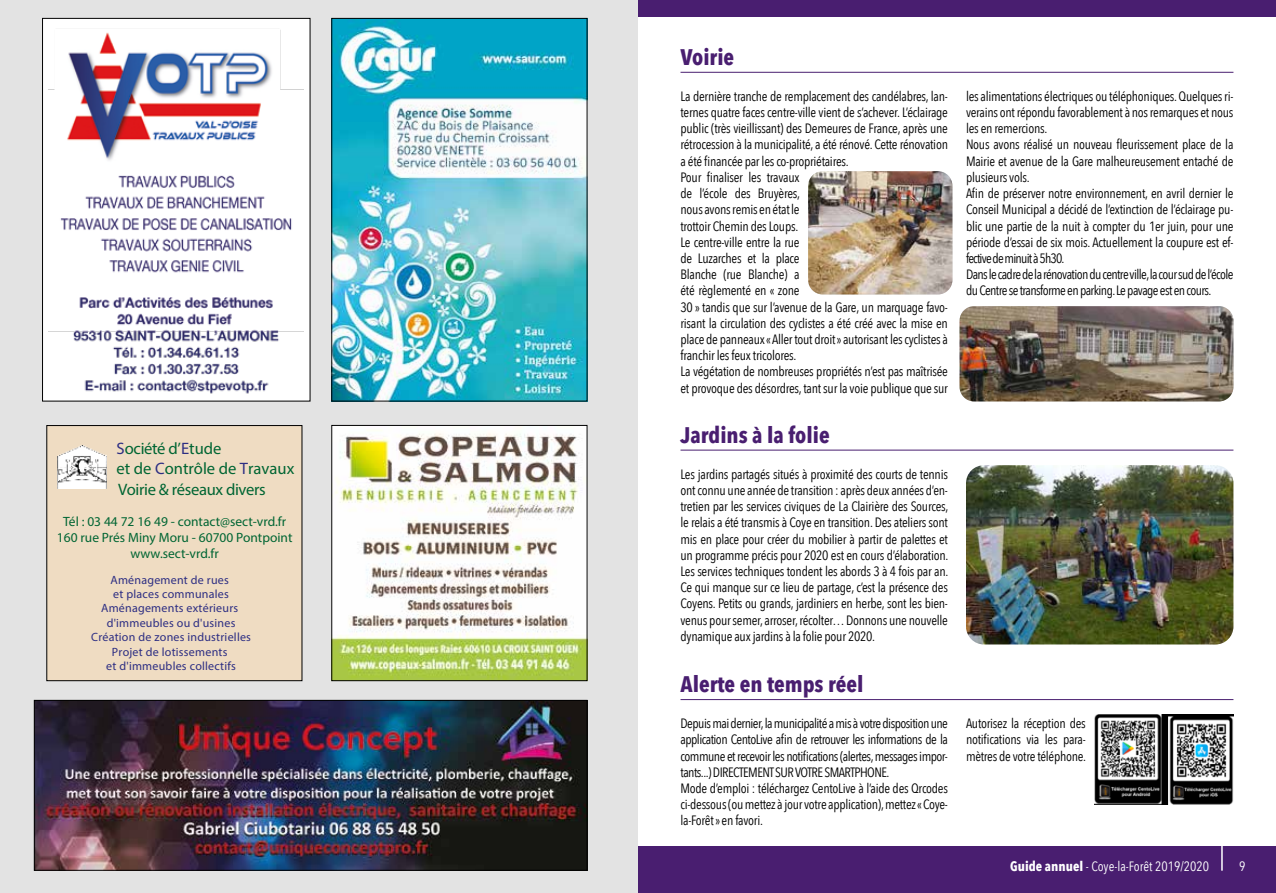
<style>
.page{position:relative;width:1276px;height:893px;background:#fff}
.page>*{position:absolute;margin:0;border:0;box-sizing:border-box;transform-origin:0 0}
.t1{font:700 22.5px "Avenir Next Condensed";color:#491e70}
.t2{font:16.65px/20.5px "Myriad Pro";letter-spacing:-.01em;color:#006533}
.t3{font:13.5px/16.2px "Avenir Next Condensed";letter-spacing:-.02em;color:#000}
.t4{font:13.5px/16.2px "Avenir Next Condensed";letter-spacing:-.04em;color:#000}
.t5{font:13.5px/16.2px "Myriad Pro";color:#006533;text-align:center}
.t6{font:13.5px "Avenir Next Condensed";color:#fff}
.t7{font:12px/14.4px "Myriad Pro";letter-spacing:.02em;color:#2d2e83;text-align:center}
.s1{color:#2d2e83}
.s2{font-weight:700}
</style>
<div class="page">
<div style="left:0;top:846px;width:1276px;height:47px;background:#491e70"></div>
<div style="left:0;top:0;width:1276px;height:17px;background:#491e70"></div>
<svg style="left:1221px;top:846px;width:1px;height:25px"></svg>
<div style="left:0;top:0;width:638px;height:893px;background:#e3e3e3"></div>
<hr style="left:680px;top:72px;width:553px;height:1px;background:#491e70">
<hr style="left:680px;top:450px;width:553px;height:1px;background:#491e70">
<hr style="left:680px;top:699px;width:553px;height:1px;background:#491e70">
<div style="left:43px;top:18px;width:267px;height:383px;background:#fff"></div>
<img style="left:49px;top:30px;width:255px;height:364px">
<div style="left:42px;top:18px;width:268px;height:383px;border:1px solid #000"></div>
<img style="left:333px;top:20px;width:252px;height:379px">
<div style="left:331px;top:18px;width:256px;height:383px;border:1px solid #000"></div>
<img style="left:808px;top:171px;width:144px;height:123px">
<img style="left:959px;top:306px;width:274px;height:95px">
<img style="left:966px;top:465px;width:267px;height:179px">
<img style="left:1094px;top:715px;width:139px;height:89px">
<img style="left:36px;top:702px;width:549px;height:167px">
<div style="left:34px;top:700px;width:553px;height:171px;border:1px solid #000"></div>
<img style="left:333px;top:427px;width:252px;height:252px">
<div style="left:331px;top:425px;width:256px;height:256px;border:1px solid #000"></div>
<div style="left:47px;top:426px;width:255px;height:255px;background:#efdcc2"></div>
<img style="left:57px;top:446px;width:49px;height:42px">
<div style="left:46px;top:425px;width:256px;height:256px;border:1px solid #000"></div>
<p class="t2" style="left:117px;top:438px;width:179px"><span class="s1">S</span>ociété d’<span class="s1">E</span>tude<br>et de <span class="s1">C</span>ontrôle de <span class="s1">T</span>ravaux<br>Voirie &amp; réseaux divers</p>
<p class="t5" style="left:57px;top:513px;width:237px">Tél : 03 44 72 16 49 - contact@sect-vrd.fr<br>160 rue Prés Miny Moru - 60700 Pontpoint www.sect-vrd.fr</p>
<p class="t7" style="left:91px;top:572px;width:161px">Aménagement de rues<br>et places communales<br>Aménagements extérieurs d'immeubles ou d'usines<br>Création de zones industrielles<br>Projet de lotissements<br>et d'immeubles collectifs</p>
<h1 class="t1" style="left:680px;top:43px;width:55px">Voirie</h1>
<p class="t3" style="left:680px;top:87px;width:269px">La dernière tranche de remplacement des candélabres, lan&shy;ternes quatre faces centre-ville vient de s’achever. L’éclairage public (très vieillissant) des Demeures de France, après une rétrocession à la municipalité, a été rénové. Cette rénovation a été financée par les co-propriétaires.<br>Pour finaliser les travaux<br>de l’école des Bruyères,<br>nous avons remis en état le<br>trottoir Chemin des Loups.<br>Le centre-ville entre la rue<br>de Luzarches et la place<br>Blanche (rue Blanche) a<br>été règlementé en « zone<br>30 » tandis que sur l’avenue de la Gare, un marquage favo&shy;risant la circulation des cyclistes a été créé avec la mise en place de panneaux « Aller tout droit » autorisant les cyclistes à franchir les feux tricolores.<br>La végétation de nombreuses propriétés n’est pas maîtrisée et provoque des désordres, tant sur la voie publique que sur</p>
<p class="t3" style="left:966px;top:87px;width:269px">les alimentations électriques ou téléphoniques. Quelques ri&shy;verains ont répondu favorablement à nos remarques et nous les en remercions.<br>Nous avons réalisé un nouveau fleurissement place de la Mairie et avenue de la Gare malheureusement entaché de plusieurs vols.<br>Afin de préserver notre environnement, en avril dernier le Conseil Municipal a décidé de l’extinction de l’éclairage pu&shy;blic une partie de la nuit à compter du 1er juin, pour une période d’essai de six mois. Actuellement la coupure est ef&shy;fective de minuit à 5h30.<br>Dans le cadre de la rénovation du centre ville, la cour sud de l’école du Centre se transforme en parking. Le pavage est en cours.</p>
<h1 class="t1" style="left:680px;top:421px;width:151px">Jardins à la folie</h1>
<p class="t3" style="left:680px;top:465px;width:269px;text-align:justify">Les jardins partagés situés à proximité des courts de tennis ont connu une année de transition : après deux années d’en&shy;tretien par les services civiques de La Clairière des Sources, le relais a été transmis à Coye en transition. Des ateliers sont mis en place pour créer du mobilier à partir de palettes et un programme précis pour 2020 est en cours d’élaboration.<br>Les services techniques tondent les abords 3 à 4 fois par an.<br>Ce qui manque sur ce lieu de partage, c’est la présence des Coyens. Petits ou grands, jardiniers en herbe, sont les bien&shy;venus pour semer, arroser, récolter… Donnons une nouvelle dynamique aux jardins à la folie pour 2020.</p>
<h1 class="t1" style="left:680px;top:671px;width:184px">Alerte en temps réel</h1>
<p class="t4" style="left:680px;top:715px;width:269px">Depuis mai dernier, la municipalité a mis à votre disposition une application CentoLive afin de retrouver les informations de la commune et recevoir les notifications (alertes, messages impor&shy;tants...) DIRECTEMENT SUR VOTRE SMARTPHONE.<br>Mode d’emploi : téléchargez CentoLive à l’aide des Qrcodes ci-dessous (ou mettez à jour votre application), mettez « Coye&shy;la-Forêt » en favori.</p>
<p class="t3" style="left:966px;top:715px;width:122px;text-align:justify">Autorisez la réception des notifications via les para&shy;mètres de votre téléphone.</p>
<p class="t6" style="left:1010px;top:854px;width:201px"><span class="s2">Guide annuel</span> - Coye-la-Forêt 2019/2020</p>
<p class="t6" style="left:1239px;top:854px;width:8px">9</p>
</div>
